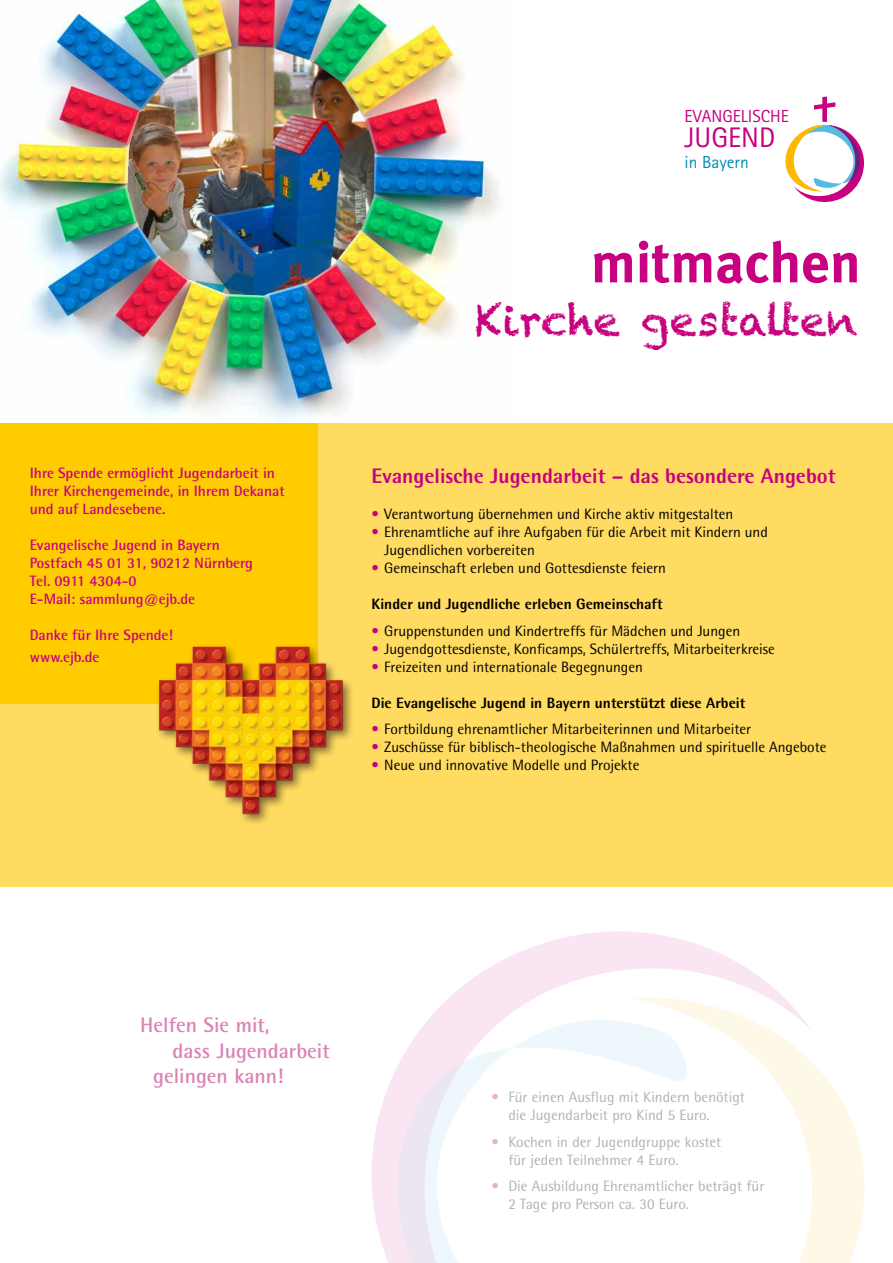
<style>
.page{position:relative;width:893px;height:1263px;background:#fff}
.page>*{position:absolute;margin:0;border:0;box-sizing:border-box;transform-origin:0 0}
.t1{font:700 56.7px "Meta Plus";color:#c7017f}
.t2{font:42.15px "Chalkduster";color:#c7017f}
.t3{font:28.35px "Rotis Sans Serif";color:#c7017f}
.t4{font:800 21px "Rotis Semi Sans";color:#c7017f}
.t5{font:700 21px "Rotis Semi Sans";color:#dc83b5}
.t6{font:17.4px "Rotis Sans Serif";color:#c7017f}
.t7{font:17.4px "Rotis Sans Serif";color:#008cb6}
.t8{font:15px/18px "Rotis Semi Sans";color:#000}
.t9{font:700 15px/18px "Rotis Semi Sans";color:#c7017f}
.t10{font:15px/18px "Rotis Semi Sans";color:#b3b2b2}
.t11{font:800 15px "Rotis Semi Sans";color:#000}
.s1{color:#c7017f}
.s2{color:#e7b0d2}
</style>
<div class="page">
<img style="left:0;top:0;width:498px;height:423px">
<svg style="left:785px;top:97px;width:79px;height:105px"></svg>
<div style="left:0;top:423px;width:893px;height:464px;background:#ffdb62"></div>
<svg style="left:371px;top:931px;width:408px;height:332px"></svg>
<svg style="left:591px;top:993px;width:274px;height:270px"></svg>
<div style="left:0;top:423px;width:318px;height:281px;background:#fc0"></div>
<div style="left:155px;top:643px;width:200px;height:183px;background:#000;opacity:.5"></div>
<img style="left:159px;top:646px;width:190px;height:174px">
<p class="t9" style="left:30px;top:464px;width:256px">Ihre Spende ermöglicht Jugendarbeit in<br>Ihrer Kirchengemeinde, in Ihrem Dekanat und auf Landesebene.</p>
<p class="t9" style="left:30px;top:536px;width:225px">Evangelische Jugend in Bayern<br>Postfach 45 01 31, 90212 Nürnberg<br>Tel. 0911 4304-0<br>E-Mail: sammlung@ejb.de</p>
<p class="t9" style="left:30px;top:624px;width:145px;line-height:21.6px">Danke für Ihre Spende! www.ejb.de</p>
<p class="t6" style="left:685px;top:106px;width:106px">EVANGELISCHE</p>
<h3 class="t3" style="left:685px;top:121px;width:92px">JUGEND</h3>
<p class="t7" style="left:685px;top:151px;width:66px">in Bayern</p>
<h1 class="t1" style="left:591px;top:230px;width:271px">mitmachen</h1>
<h2 class="t2" style="left:475px;top:295px;width:384px">Kirche gestalten</h2>
<h3 class="t4" style="left:371px;top:463px;width:466px">Evangelische Jugendarbeit – das besondere Angebot</h3>
<p class="t8" style="left:371px;top:505px;width:363px"><span class="s1">•</span> Verantwortung übernehmen und Kirche aktiv mitgestalten</p>
<p class="t8" style="left:384px;top:523px;width:385px;text-indent:-13px"><span class="s1">•</span> Ehrenamtliche auf ihre Aufgaben für die Arbeit mit Kindern und<br>Jugendlichen vorbereiten</p>
<p class="t8" style="left:371px;top:559px;width:296px"><span class="s1">•</span> Gemeinschaft erleben und Gottesdienste feiern</p>
<p class="t11" style="left:371px;top:595px;width:293px">Kinder und Jugendliche erleben Gemeinschaft</p>
<p class="t8" style="left:371px;top:622px;width:370px"><span class="s1">•</span> Gruppenstunden und Kindertreffs für Mädchen und Jungen</p>
<p class="t8" style="left:371px;top:640px;width:405px"><span class="s1">•</span> Jugendgottesdienste, Konficamps, Schülertreffs, Mitarbeiterkreise</p>
<p class="t8" style="left:371px;top:658px;width:273px"><span class="s1">•</span> Freizeiten und internationale Begegnungen</p>
<p class="t11" style="left:371px;top:693px;width:375px">Die Evangelische Jugend in Bayern unterstützt diese Arbeit</p>
<p class="t8" style="left:371px;top:720px;width:381px"><span class="s1">•</span> Fortbildung ehrenamtlicher Mitarbeiterinnen und Mitarbeiter</p>
<p class="t8" style="left:371px;top:738px;width:457px"><span class="s1">•</span> Zuschüsse für biblisch-theologische Maßnahmen und spirituelle Angebote</p>
<p class="t8" style="left:371px;top:756px;width:269px"><span class="s1">•</span> Neue und innovative Modelle und Projekte</p>
<h3 class="t5" style="left:140px;top:1012px;width:131px">Helfen Sie mit,</h3>
<h3 class="t5" style="left:172px;top:1038px;width:159px">dass Jugendarbeit</h3>
<h3 class="t5" style="left:153px;top:1063px;width:132px">gelingen kann!</h3>
<p class="t10" style="left:508px;top:1088px;width:238px;text-indent:-17px"><span class="s2">•</span> Für einen Ausflug mit Kindern benötigt die Jugendarbeit pro Kind 5 Euro.</p>
<p class="t10" style="left:508px;top:1132px;width:215px;text-indent:-17px"><span class="s2">•</span> Kochen in der Jugendgruppe kostet für jeden Teilnehmer 4 Euro.</p>
<p class="t10" style="left:508px;top:1177px;width:257px;text-indent:-17px"><span class="s2">•</span> Die Ausbildung Ehrenamtlicher beträgt für<br>2 Tage pro Person ca. 30 Euro.</p>
</div>
